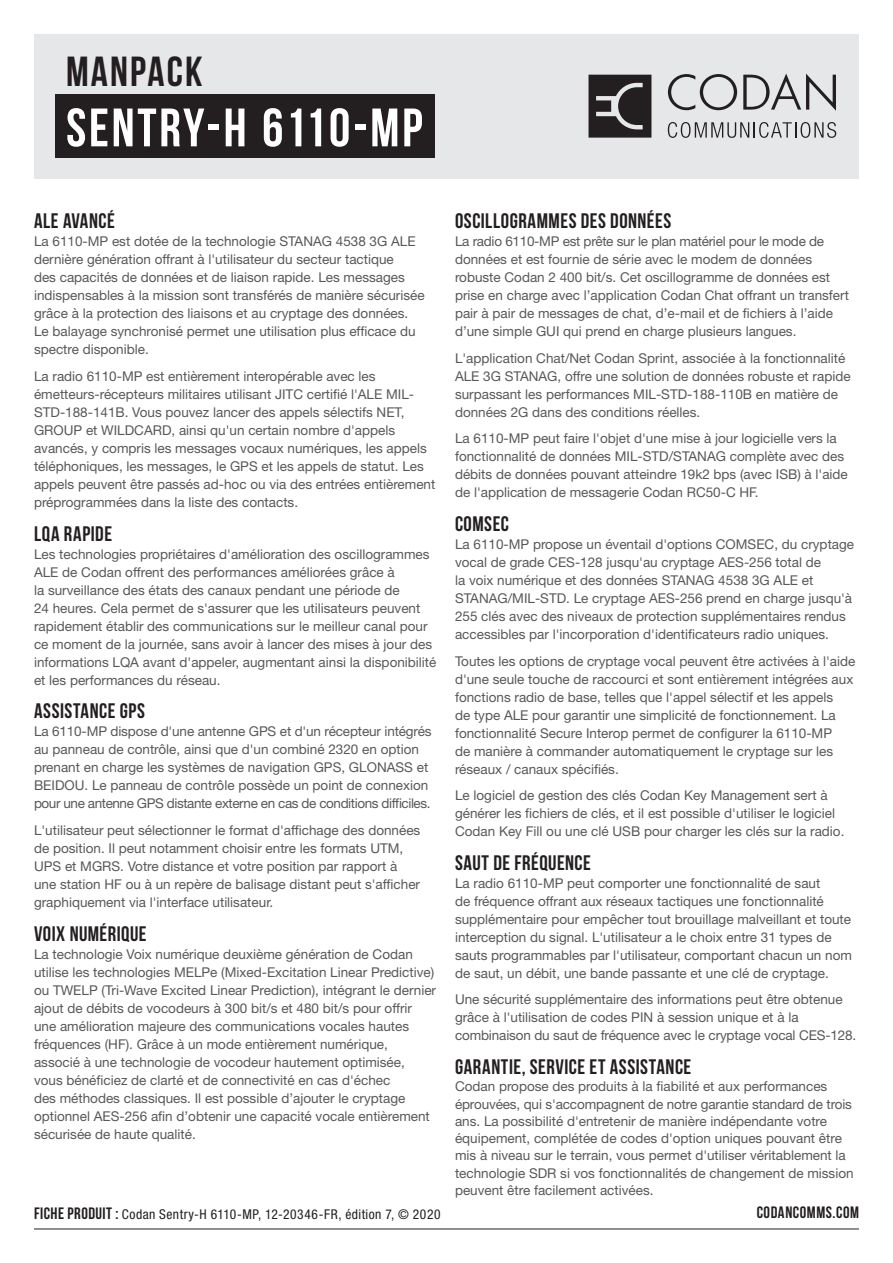
<style>
.page{position:relative;width:893px;height:1263px;background:#fff}
.page>*{position:absolute;margin:0;border:0;box-sizing:border-box;transform-origin:0 0}
.t1{font:54px "Bebas Neue";letter-spacing:.05em;color:#fff}
.t2{font:42px "Bebas Neue";letter-spacing:.05em;color:#231f20}
.t3{font:21px "Bebas Neue";letter-spacing:.025em;color:#231f20}
.t4{font:16.5px "Bebas Neue";letter-spacing:.035em;color:#231f20}
.t5{font:13.5px/18px "Helvetica Neue LT Std";color:#57585a}
.t6{font:condensed 13.5px "Helvetica Neue LT Std";letter-spacing:.035em;color:#231f20}
.s1{font-family:"Bebas Neue";font-stretch:normal;font-size:16.5px}
</style>
<div class="page">
<div style="left:34px;top:34px;width:825px;height:145px;background:#e6e7e9"></div>
<svg style="left:668px;top:122px;width:168px;height:16px"></svg>
<svg style="left:668px;top:74px;width:69px;height:36px"></svg>
<svg style="left:743px;top:74px;width:93px;height:37px"></svg>
<svg style="left:588px;top:75px;width:63px;height:63px;background:#403d3e"></svg>
<hr style="left:34px;top:1228px;width:825px;height:1px;background:#231f20">
<div style="left:55px;top:94px;width:380px;height:63px;background:#231f20"></div>
<h2 class="t2" style="left:66px;top:48px;width:138px">MANPACK</h2>
<h1 class="t1" style="left:66px;top:98px;width:358px">SENTRY-H 6110-MP</h1>
<h3 class="t3" style="left:34px;top:210px;width:82px">ALE AVANCÉ</h3>
<p class="t5" style="left:34px;top:232px;width:392px">La 6110-MP est dotée de la technologie STANAG 4538 3G ALE dernière génération offrant à l'utilisateur du secteur tactique<br>des capacités de données et de liaison rapide. Les messages indispensables à la mission sont transférés de manière sécurisée grâce à la protection des liaisons et au cryptage des données.<br>Le balayage synchronisé permet une utilisation plus efficace du spectre disponible.</p>
<p class="t5" style="left:34px;top:367px;width:403px">La radio 6110-MP est entièrement interopérable avec les émetteurs-récepteurs militaires utilisant JITC certifié l'ALE MIL-STD-188-141B. Vous pouvez lancer des appels sélectifs NET, GROUP et WILDCARD, ainsi qu'un certain nombre d'appels avancés, y compris les messages vocaux numériques, les appels téléphoniques, les messages, le GPS et les appels de statut. Les appels peuvent être passés ad-hoc ou via des entrées entièrement préprogrammées dans la liste des contacts.</p>
<h3 class="t3" style="left:34px;top:522px;width:80px">LQA RAPIDE</h3>
<p class="t5" style="left:34px;top:545px;width:404px">Les technologies propriétaires d'amélioration des oscillogrammes ALE de Codan offrent des performances améliorées grâce à<br>la surveillance des états des canaux pendant une période de<br>24 heures. Cela permet de s'assurer que les utilisateurs peuvent rapidement établir des communications sur le meilleur canal pour ce moment de la journée, sans avoir à lancer des mises à jour des informations LQA avant d'appeler, augmentant ainsi la disponibilité et les performances du réseau.</p>
<h3 class="t3" style="left:34px;top:699px;width:112px">ASSISTANCE GPS</h3>
<p class="t5" style="left:34px;top:722px;width:399px">La 6110-MP dispose d'une antenne GPS et d'un récepteur intégrés au panneau de contrôle, ainsi que d'un combiné 2320 en option prenant en charge les systèmes de navigation GPS, GLONASS et BEIDOU. Le panneau de contrôle possède un point de connexion pour une antenne GPS distante externe en cas de conditions difficiles.</p>
<p class="t5" style="left:34px;top:821px;width:388px">L'utilisateur peut sélectionner le format d'affichage des données de position. Il peut notamment choisir entre les formats UTM, UPS et MGRS. Votre distance et votre position par rapport à une station HF ou à un repère de balisage distant peut s'afficher graphiquement via l'interface utilisateur.</p>
<h3 class="t3" style="left:34px;top:922px;width:114px">VOIX NUMÉRIQUE</h3>
<p class="t5" style="left:34px;top:944px;width:404px">La technologie Voix numérique deuxième génération de Codan utilise les technologies MELPe (Mixed-Excitation Linear Predictive) ou TWELP (Tri-Wave Excited Linear Prediction), intégrant le dernier ajout de débits de vocodeurs à 300 bit/s et 480 bit/s pour offrir une amélioration majeure des communications vocales hautes fréquences (HF). Grâce à un mode entièrement numérique, associé à une technologie de vocodeur hautement optimisée, vous bénéficiez de clarté et de connectivité en cas d'échec<br>des méthodes classiques. Il est possible d’ajouter le cryptage optionnel AES-256 afin d’obtenir une capacité vocale entièrement sécurisée de haute qualité.</p>
<p class="t6" style="left:34px;top:1206px;width:408px"><span class="s1">FICHE PRODUIT :</span> Codan Sentry-H 6110-MP, 12-20346-FR, édition 7, © 2020</p>
<h3 class="t3" style="left:455px;top:210px;width:218px">OSCILLOGRAMMES DES DONNÉES</h3>
<p class="t5" style="left:455px;top:232px;width:395px">La radio 6110-MP est prête sur le plan matériel pour le mode de données et est fournie de série avec le modem de données robuste Codan 2 400 bit/s. Cet oscillogramme de données est prise en charge avec l’application Codan Chat offrant un transfert pair à pair de messages de chat, d’e-mail et de fichiers à l’aide d’une simple GUI qui prend en charge plusieurs langues.</p>
<p class="t5" style="left:455px;top:349px;width:397px">L'application Chat/Net Codan Sprint, associée à la fonctionnalité ALE 3G STANAG, offre une solution de données robuste et rapide surpassant les performances MIL-STD-188-110B en matière de données 2G dans des conditions réelles.</p>
<p class="t5" style="left:455px;top:429px;width:394px">La 6110-MP peut faire l'objet d'une mise à jour logicielle vers la fonctionnalité de données MIL-STD/STANAG complète avec des débits de données pouvant atteindre 19k2 bps (avec ISB) à l'aide de l'application de messagerie Codan RC50-C HF.</p>
<h3 class="t3" style="left:455px;top:512px;width:56px">COMSEC</h3>
<p class="t5" style="left:455px;top:535px;width:401px">La 6110-MP propose un éventail d'options COMSEC, du cryptage vocal de grade CES-128 jusqu'au cryptage AES-256 total de<br>la voix numérique et des données STANAG 4538 3G ALE et STANAG/MIL-STD. Le cryptage AES-256 prend en charge jusqu'à 255 clés avec des niveaux de protection supplémentaires rendus accessibles par l'incorporation d'identificateurs radio uniques.</p>
<p class="t5" style="left:455px;top:652px;width:402px">Toutes les options de cryptage vocal peuvent être activées à l'aide d'une seule touche de raccourci et sont entièrement intégrées aux fonctions radio de base, telles que l'appel sélectif et les appels<br>de type ALE pour garantir une simplicité de fonctionnement. La fonctionnalité Secure Interop permet de configurer la 6110-MP<br>de manière à commander automatiquement le cryptage sur les réseaux / canaux spécifiés.</p>
<p class="t5" style="left:455px;top:786px;width:391px">Le logiciel de gestion des clés Codan Key Management sert à générer les fichiers de clés, et il est possible d'utiliser le logiciel<br>Codan Key Fill ou une clé USB pour charger les clés sur la radio.</p>
<h3 class="t3" style="left:455px;top:851px;width:137px">SAUT DE FRÉQUENCE</h3>
<p class="t5" style="left:455px;top:874px;width:398px">La radio 6110-MP peut comporter une fonctionnalité de saut<br>de fréquence offrant aux réseaux tactiques une fonctionnalité supplémentaire pour empêcher tout brouillage malveillant et toute interception du signal. L'utilisateur a le choix entre 31 types de sauts programmables par l'utilisateur, comportant chacun un nom de saut, un débit, une bande passante et une clé de cryptage.</p>
<p class="t5" style="left:455px;top:990px;width:403px">Une sécurité supplémentaire des informations peut être obtenue grâce à l'utilisation de codes PIN à session unique et à la combinaison du saut de fréquence avec le cryptage vocal CES-128.</p>
<h3 class="t3" style="left:455px;top:1055px;width:238px">GARANTIE, SERVICE ET ASSISTANCE</h3>
<p class="t5" style="left:455px;top:1078px;width:400px;line-height:17.2px">Codan propose des produits à la fiabilité et aux performances éprouvées, qui s'accompagnent de notre garantie standard de trois ans. La possibilité d'entretenir de manière indépendante votre équipement, complétée de codes d'option uniques pouvant être mis à niveau sur le terrain, vous permet d'utiliser véritablement la technologie SDR si vos fonctionnalités de changement de mission peuvent être facilement activées.</p>
<p class="t4" style="left:757px;top:1203px;width:104px">CODANCOMMS.COM</p>
</div>
